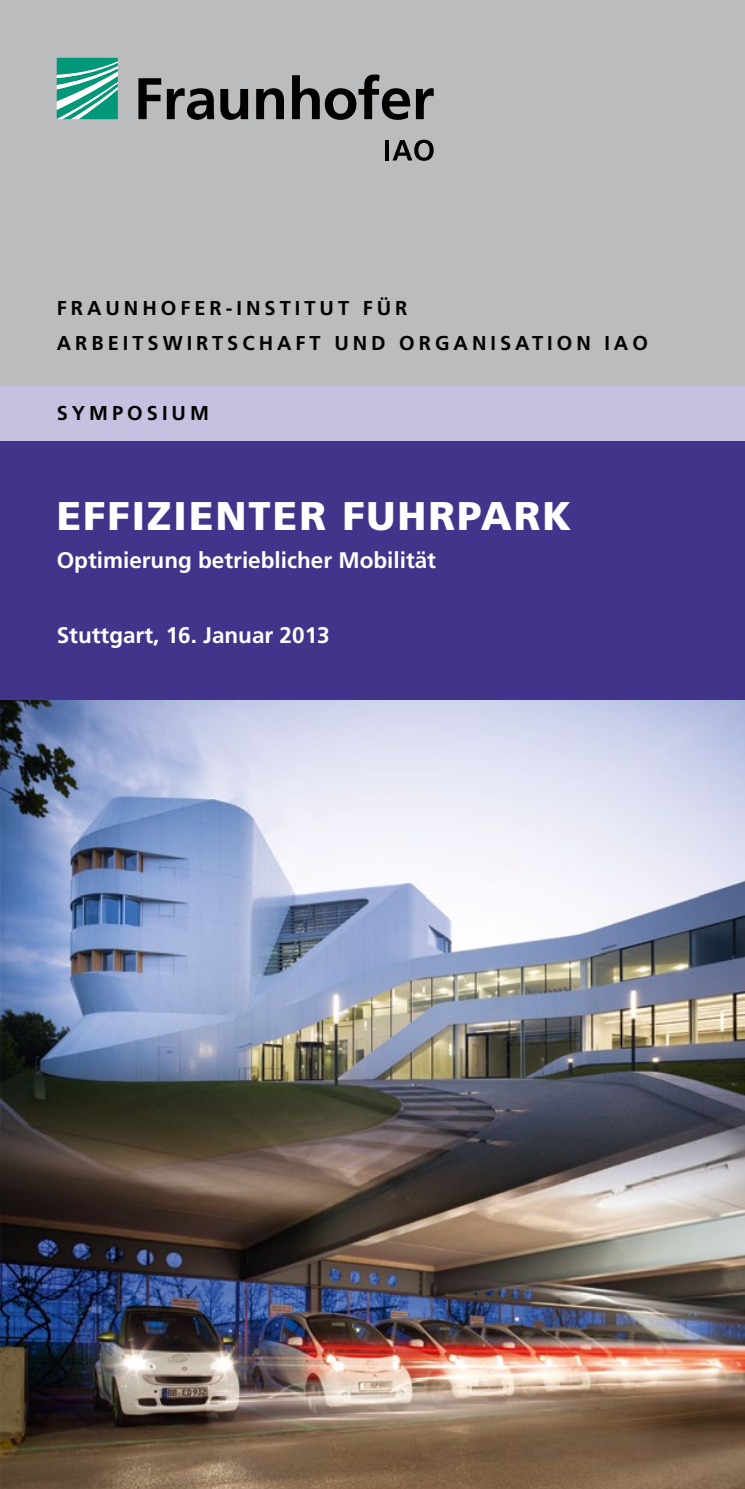
<style>
.page{position:relative;width:745px;height:1489px;background:#fff}
.page>*{position:absolute;margin:0;border:0;box-sizing:border-box;transform-origin:0 0}
.t1{font:900 40px "Frutiger LT Com";letter-spacing:.05em;color:#fff}
.t2{font:700 22.5px "Frutiger LT Com";color:#fff}
.t3{font:700 20px/35px "Frutiger LT Com";letter-spacing:.2em;color:#000}
</style>
<div class="page">
<div style="left:0;top:377px;width:744px;height:78px;background:#c7c1e1"></div>
<div style="left:0;top:0;width:744px;height:385px;background:#bbbcbd"></div>
<div style="left:0;top:441px;width:744px;height:259px;background:#42338b"></div>
<img style="left:0;top:700px;width:744px;height:788px">
<svg style="left:57px;top:58px;width:61px;height:61px;background:#4ab59e"></svg>
<svg style="left:138px;top:74px;width:295px;height:46px"></svg>
<svg style="left:385px;top:140px;width:3px;height:20px"></svg>
<svg style="left:392px;top:140px;width:41px;height:21px"></svg>
<p class="t3" style="left:57px;top:291px;width:352px">FRAUNHOFER-INSTITUT FÜR<br>AR BEITS</p>
<p class="t3" style="left:162px;top:326px;width:38px">WIRTS</p>
<p class="t3" style="left:242px;top:326px;width:33px">CHAFT</p>
<p class="t3" style="left:334px;top:326px;width:136px">UN D OR GANISATION</p>
<p class="t3" style="left:604px;top:326px;width:15px">IAO</p>
<p class="t3" style="left:57px;top:396px;width:86px">SYMPOSIU</p>
<p class="t3" style="left:190px;top:396px;width:20px">M</p>
<h1 class="t1" style="left:57px;top:492px;width:516px">EFFIZIENTER FUHRPARK</h1>
<p class="t2" style="left:57px;top:546px;width:380px">OPTIMIERUNG BETRIEBLICHER MOBILITÄT</p>
<p class="t2" style="left:57px;top:621px;width:274px">STUTTGART, 16. JANUAR 2013</p>
</div>
